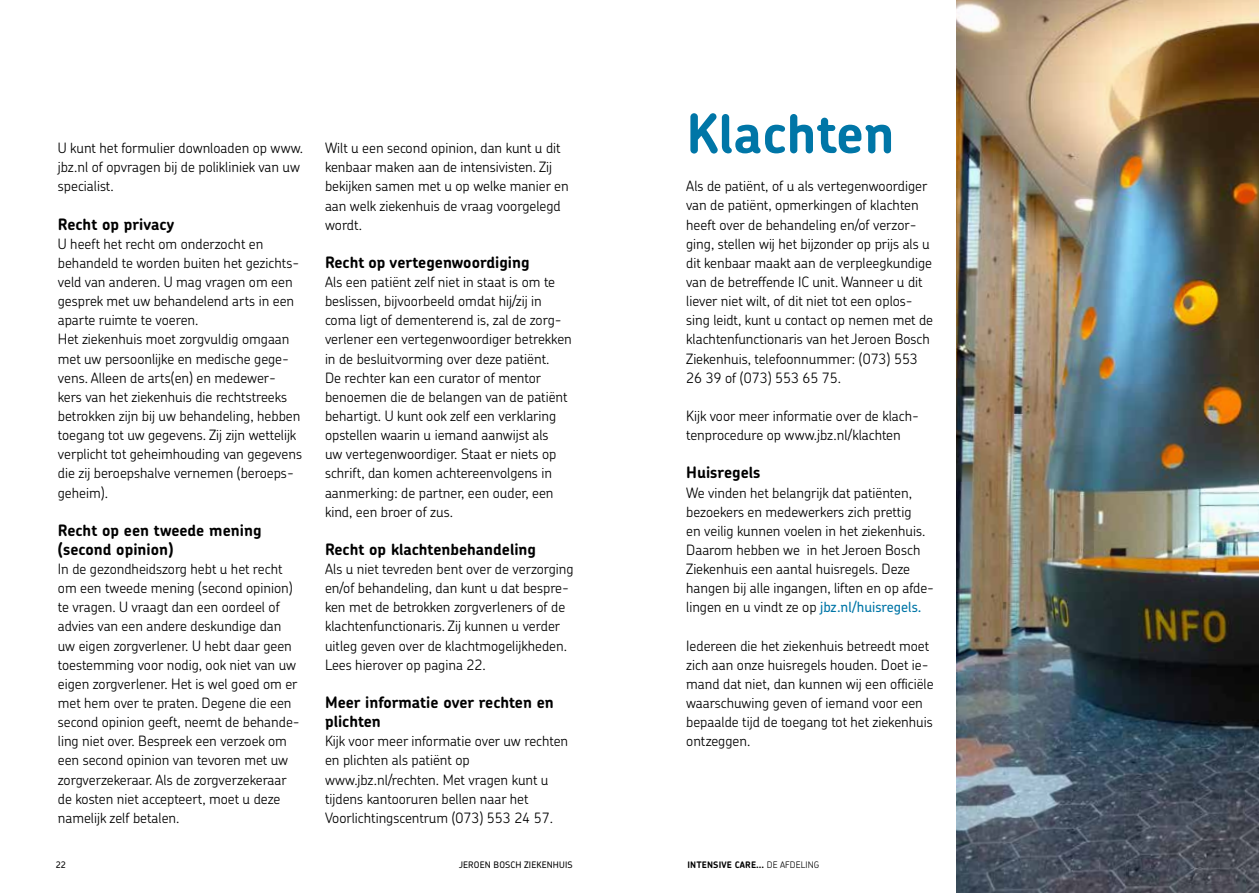
<style>
.page{position:relative;width:1259px;height:893px;background:#fff}
.page>*{position:absolute;margin:0;border:0;box-sizing:border-box;transform-origin:0 0}
.t1{font:700 54px "Chevin Pro";color:#0076a7}
.t2{font:700 15.75px/19.2px "Chevin Pro";color:#000}
.t3{font:300 14.25px/19.2px "Chevin Pro";color:#000}
.t4{font:700 9px "Chevin Pro";letter-spacing:.015em;color:#000}
.t5{font:500 9px "Chevin Pro";letter-spacing:.015em;color:#000}
.s1{font-weight:500;color:#0076a7}
.s2{font-weight:300}
</style>
<div class="page">
<img style="left:956px;top:0;width:303px;height:893px">
<p class="t3" style="left:58px;top:138px;width:247px">U kunt het formulier downloaden op www.</p>
<p class="t3" style="left:58px;top:157px;width:244px">jbz.nl of opvragen bij de polikliniek van uw specialist.</p>
<p class="t2" style="left:58px;top:214px;width:118px">Recht op privacy</p>
<p class="t3" style="left:58px;top:234px;width:246px">U heeft het recht om onderzocht en behandeld te worden buiten het gezichts&shy;veld van anderen. U mag vragen om een gesprek met uw behandelend arts in een aparte ruimte te voeren.<br>Het ziekenhuis moet zorgvuldig omgaan met uw persoonlijke en medische gege&shy;vens. Alleen de arts(en) en medewer&shy;kers van het ziekenhuis die rechtstreeks betrokken zijn bij uw behandeling, hebben toegang tot uw gegevens. Zij zijn wettelijk verplicht tot geheimhouding van gegevens die zij beroepshalve vernemen (beroeps&shy;geheim).</p>
<p class="t2" style="left:58px;top:520px;width:205px">Recht op een tweede mening (second opinion)</p>
<p class="t3" style="left:58px;top:559px;width:243px">In de gezondheidszorg hebt u het recht om een tweede mening (second opinion) te vragen. U vraagt dan een oordeel of advies van een andere deskundige dan uw eigen zorgverlener. U hebt daar geen toestemming voor nodig, ook niet van uw eigen zorgverlener. Het is wel goed om er met hem over te praten. Degene die een second opinion geeft, neemt de behande&shy;ling niet over. Bespreek een verzoek om een second opinion van tevoren met uw zorgverzekeraar. Als de zorgverzekeraar de kosten niet accepteert, moet u deze namelijk zelf betalen.</p>
<p class="t3" style="left:325px;top:138px;width:245px">Wilt u een second opinion, dan kunt u dit kenbaar maken aan de intensivisten. Zij bekijken samen met u op welke manier en aan welk ziekenhuis de vraag voorgelegd wordt.</p>
<p class="t2" style="left:325px;top:253px;width:206px">Recht op vertegenwoordiging</p>
<p class="t3" style="left:325px;top:272px;width:248px">Als een patiënt zelf niet in staat is om te beslissen, bijvoorbeeld omdat hij/zij in coma ligt of dementerend is, zal de zorg&shy;verlener een vertegenwoordiger betrekken in de besluitvorming over deze patiënt.<br>De rechter kan een curator of mentor benoemen die de belangen van de patiënt behartigt. U kunt ook zelf een verklaring opstellen waarin u iemand aanwijst als<br>uw vertegenwoordiger. Staat er niets op schrift, dan komen achtereenvolgens in aanmerking: de partner, een ouder, een kind, een broer of zus.</p>
<p class="t2" style="left:325px;top:540px;width:213px">Recht op klachtenbehandeling</p>
<p class="t3" style="left:325px;top:559px;width:250px">Als u niet tevreden bent over de verzorging en/of behandeling, dan kunt u dat bespre&shy;ken met de betrokken zorgverleners of de klachtenfunctionaris. Zij kunnen u verder uitleg geven over de klachtmogelijkheden.<br>Lees hierover op pagina 22.</p>
<p class="t2" style="left:325px;top:693px;width:230px">Meer informatie over rechten en plichten</p>
<p class="t3" style="left:325px;top:731px;width:245px">Kijk voor meer informatie over uw rechten en plichten als patiënt op www.jbz.nl/rechten. Met vragen kunt u tijdens kantooruren bellen naar het Voorlichtingscentrum (073) 553 24 57.</p>
<h1 class="t1" style="left:686px;top:98px;width:210px">Klachten</h1>
<p class="t3" style="left:686px;top:176px;width:248px">Als de patiënt, of u als vertegenwoordiger van de patiënt, opmerkingen of klachten heeft over de behandeling en/of verzor&shy;ging, stellen wij het bijzonder op prijs als u dit kenbaar maakt aan de verpleegkundige van de betreffende IC unit. Wanneer u dit liever niet wilt, of dit niet tot een oplos&shy;sing leidt, kunt u contact op nemen met de klachtenfunctionaris van het Jeroen Bosch Ziekenhuis, telefoonnummer: (073) 553<br>26 39 of (073) 553 65 75.</p>
<p class="t3" style="left:686px;top:406px;width:234px">Kijk voor meer informatie over de klach&shy;tenprocedure op www.jbz.nl/klachten</p>
<p class="t2" style="left:686px;top:463px;width:76px">Huisregels</p>
<p class="t3" style="left:686px;top:482px;width:249px">We vinden het belangrijk dat patiënten, bezoekers en medewerkers zich prettig<br>en veilig kunnen voelen in het ziekenhuis.<br>Daarom hebben we in het Jeroen Bosch Ziekenhuis een aantal huisregels. Deze hangen bij alle ingangen, liften en op afde&shy;lingen en u vindt ze op <span class="s1">jbz.nl/huisregels.</span></p>
<p class="t3" style="left:686px;top:635px;width:249px">Iedereen die het ziekenhuis betreedt moet zich aan onze huisregels houden. Doet ie&shy;mand dat niet, dan kunnen wij een officiële waarschuwing geven of iemand voor een bepaalde tijd de toegang tot het ziekenhuis ontzeggen.</p>
<p class="t5" style="left:56px;top:859px;width:12px">22</p>
<p class="t5" style="left:459px;top:859px;width:115px">JEROEN BOSCH ZIEKENHUIS</p>
<p class="t4" style="left:687px;top:859px;width:133px">INTENSIVE CARE... <span class="s2">DE AFDELING</span></p>
</div>
